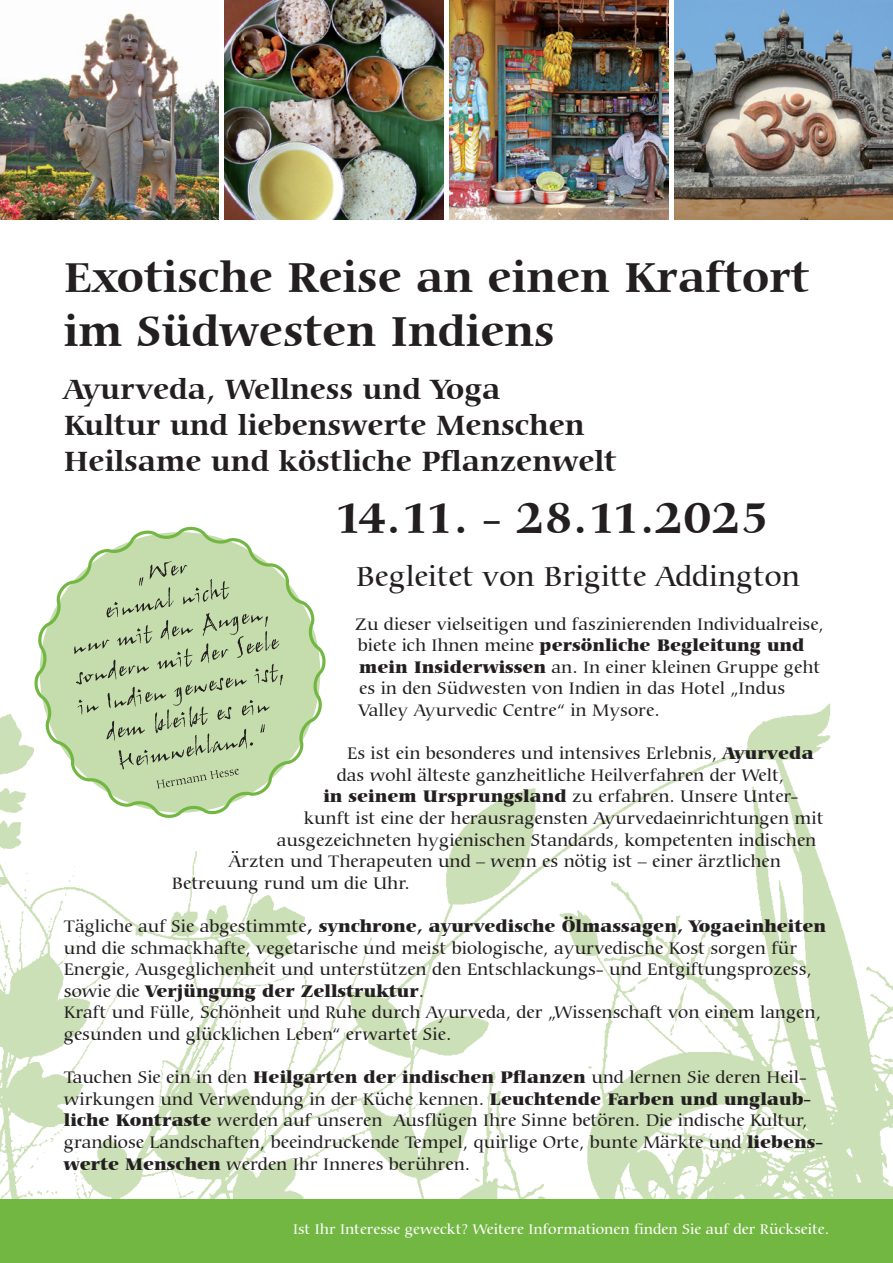
<style>
.page{position:relative;width:893px;height:1263px;background:#fff}
.page>*{position:absolute;margin:0;border:0;box-sizing:border-box;transform-origin:0 0}
.t1{font:700 45px/54px "Carmina BT";color:#231f20}
.t2{font:700 30px/36px "Carmina BT";color:#231f20}
.t3{font:500 30px "Carmina BT";color:#231f20}
.t4{font:500 18px/21.6px "Carmina BT";color:#231f20}
.t5{font:500 15px "Carmina BT";color:#fff}
.s1{font-weight:900}
</style>
<div class="page">
<img style="left:0;top:703px;width:893px;height:496px">
<div style="left:0;top:1199px;width:893px;height:64px;background:#73b743"></div>
<img style="left:0;top:13px;width:219px;height:206px">
<img style="left:225px;top:0;width:219px;height:219px">
<img style="left:449px;top:0;width:219px;height:219px">
<img style="left:674px;top:0;width:219px;height:219px">
<svg style="left:34px;top:526px;width:292px;height:292px"></svg>
<svg style="left:74px;top:561px;width:209px;height:227px;background:#b8cea1"></svg>
<h1 class="t1" style="left:64px;top:255px;width:747px">Exotische Reise an einen Kraftort im Südwesten Indiens</h1>
<h2 class="t2" style="left:64px;top:374px;width:554px">Ayurveda, Wellness und Yoga<br>Kultur und liebenswerte Menschen<br>Heilsame und köstliche Pflanzenwelt</h2>
<h1 class="t1" style="left:334px;top:496px;width:437px">14.11. - 28.11.2025</h1>
<h2 class="t3" style="left:356px;top:565px;width:445px">Begleitet von Brigitte Addington</h2>
<p class="t4" style="left:355px;top:615px;width:471px">Zu dieser vielseitigen und faszinierenden Individual reise, biete ich Ihnen meine <span class="s1">persönliche Begleitung und mein Insiderwissen</span> an. In einer kleinen Gruppe geht es in den Südwesten von Indien in das Hotel „Indus Valley Ayurvedic Centre“ in Mysore.</p>
<p class="t4" style="left:347px;top:744px;width:468px">Es ist ein besonderes und intensives Erlebnis, <span class="s1">Ayurveda</span></p>
<p class="t4" style="left:337px;top:766px;width:449px">das wohl älteste ganzheitliche Heil verfahren der Welt,</p>
<p class="t4" style="left:323px;top:787px;width:477px"><span class="s1">in seinem Ursprungsland</span> zu erfahren. Unsere Unter-</p>
<p class="t4" style="left:304px;top:809px;width:521px">kunft ist eine der herausragensten Ayurveda einrichtungen mit</p>
<p class="t4" style="left:277px;top:831px;width:541px">ausgezeichneten hygienischen Standards, kompetenten indischen</p>
<p class="t4" style="left:229px;top:852px;width:554px">Ärzten und Therapeuten und – wenn es nötig ist – einer ärztlichen</p>
<p class="t4" style="left:172px;top:874px;width:239px">Betreuung rund um die Uhr.</p>
<p class="t4" style="left:64px;top:917px;width:764px">Tägliche auf Sie abgestimmte<span class="s1">, synchrone, ayurvedische Ölmassagen, Yogaeinheiten </span>und die schmackhafte, vegetarische und meist biologische, ayurvedische Kost sorgen für Energie, Ausgeglichenheit und unterstützen den Entschlackungs- und Entgiftungs prozess, sowie die <span class="s1">Verjüngung der Zellstruktur</span>.<br>Kraft und Fülle, Schönheit und Ruhe durch Ayurveda, der „Wissenschaft von einem langen, gesunden und glücklichen Leben“ erwartet Sie.</p>
<p class="t4" style="left:64px;top:1068px;width:761px">Tauchen Sie ein in den <span class="s1">Heilgarten der indischen Pflanzen</span> und lernen Sie deren Heil&shy;wirkungen und Verwendung in der Küche kennen. <span class="s1">Leuchtende Farben und unglaub&shy;liche Kontraste</span> werden auf unseren Ausflügen Ihre Sinne betören. Die indische Kultur, grandiose Landschaften, beeindruckende Tempel, quirlige Orte, bunte Märkte und <span class="s1">liebens&shy;werte Menschen</span> werden Ihr Inneres berühren.</p>
<p class="t5" style="left:293px;top:1223px;width:538px">Ist Ihr Interesse geweckt? Weitere Informationen finden Sie auf der Rückseite.</p>
</div>
